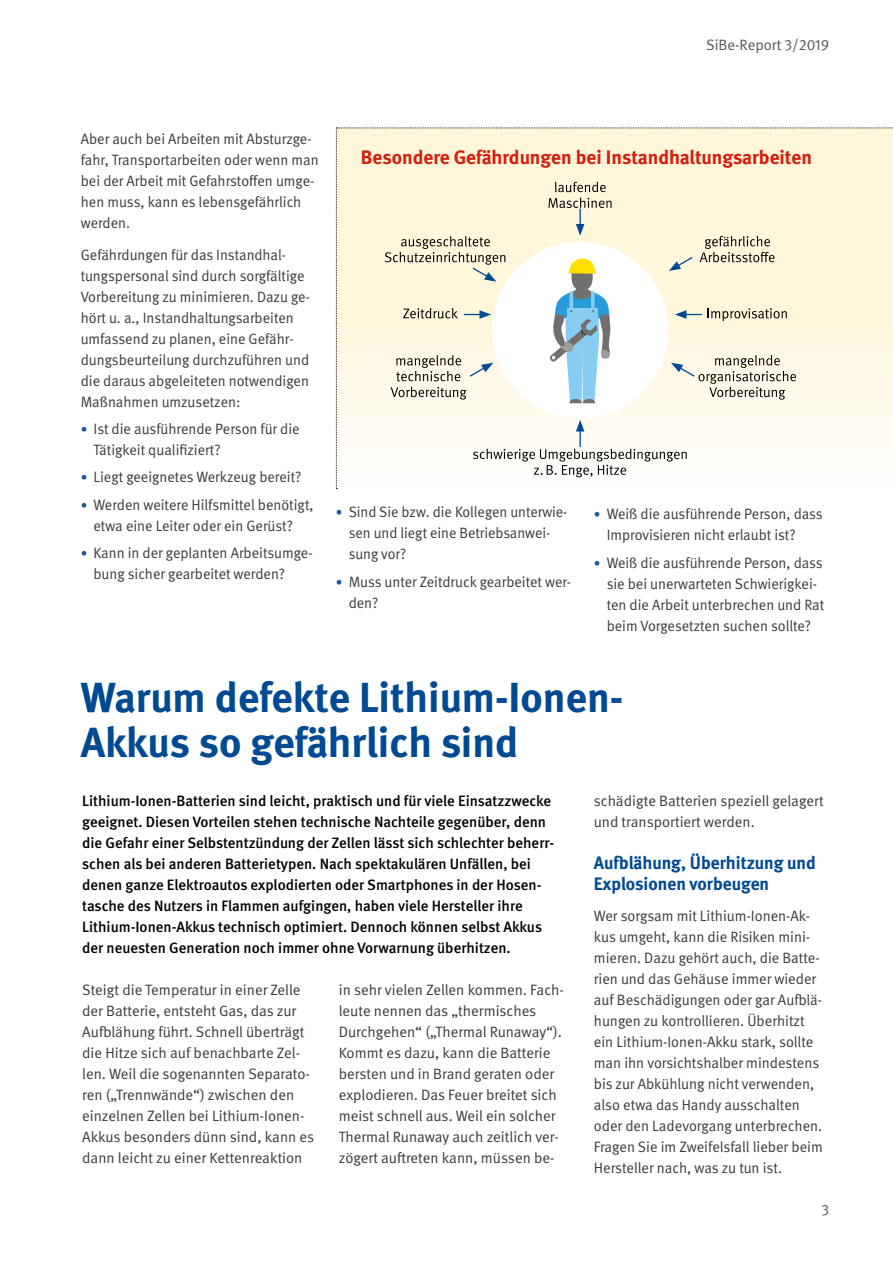
<style>
.page{position:relative;width:893px;height:1263px;background:#fff}
.page>*{position:absolute;margin:0;border:0;box-sizing:border-box;transform-origin:0 0}
.DGUV_Titel_SIBE{font:700 42px/45px "DGUV Meta";color:#004993}
.DGUV_Untertitel_SIBE{font:700 19.5px "DGUV Meta";color:#d31f0e}
.DGUV_ZT_SIBE{font:700 18px/21px "DGUV Meta";color:#004993}
.DGUV_GS_SIBE{font:15px/21px "DGUV Meta";color:#3b3b3a}
.DGUV_GS_med_SIBE{font:500 15px/21px "DGUV Meta";color:#000}
.DGUV_GS_SIBE-2{font:15px/21px "DGUV Meta";color:#3b3b3a;scale:.96 1}
.t1{font:15px "DGUV Meta";color:#565656}
.s1{font-size:13.5px;color:#1e569d}
</style>
<div class="page">
<svg style="left:336px;top:128px;width:557px;height:361px"></svg>
<p class="t1" style="left:706px;top:36px;width:125px">SiBe-Report 3/2019</p>
<p class="DGUV_GS_SIBE" style="left:81px;top:129px;width:239px">Aber auch bei Arbeiten mit Absturzge&shy;fahr, Transportarbeiten oder wenn man bei der Arbeit mit Gefahrstoffen umge&shy;hen muss, kann es lebensgefährlich werden.</p>
<p class="DGUV_GS_SIBE" style="left:81px;top:244px;width:231px">Gefährdungen für das Instandhal&shy;tungspersonal sind durch sorgfältige Vorbereitung zu minimieren. Dazu ge&shy;hört u. a., Instandhaltungsarbeiten umfassend zu planen, eine Gefähr&shy;dungsbeurteilung durchzuführen und die daraus abgeleiteten notwendigen Maßnahmen umzusetzen:</p>
<p class="DGUV_GS_SIBE" style="left:94px;top:419px;width:208px;text-indent:-13px"><span class="s1">•</span> Ist die ausführende Person für die<br>Tätigkeit qualifiziert?</p>
<p class="DGUV_GS_SIBE" style="left:81px;top:467px;width:222px"><span class="s1">•</span> Liegt geeignetes Werkzeug bereit?</p>
<p class="DGUV_GS_SIBE" style="left:81px;top:494px;width:234px;text-align:center"><span class="s1">•</span> Werden weitere Hilfsmittel benötigt, etwa eine Leiter oder ein Gerüst?</p>
<p class="DGUV_GS_SIBE" style="left:94px;top:543px;width:221px;text-indent:-13px"><span class="s1">•</span> Kann in der geplanten Arbeitsumge&shy;bung sicher gearbeitet werden?</p>
<p class="DGUV_Untertitel_SIBE" style="left:361px;top:145px;width:453px">Besondere Gefährdungen bei Instandhaltungsarbeiten</p>
<p class="DGUV_GS_SIBE-2" style="left:349px;top:502px;width:229px;text-indent:-13px"><span class="s1">•</span> Sind Sie bzw. die Kollegen unterwie&shy;sen und liegt eine Betriebsanwei&shy;sung vor?</p>
<p class="DGUV_GS_SIBE" style="left:349px;top:571px;width:224px;text-indent:-13px"><span class="s1">•</span> Muss unter Zeitdruck gearbeitet wer&shy;den?</p>
<p class="DGUV_GS_SIBE" style="left:607px;top:504px;width:218px;text-indent:-13px"><span class="s1">•</span> Weiß die ausführende Person, dass<br>Improvisieren nicht erlaubt ist?</p>
<p class="DGUV_GS_SIBE" style="left:607px;top:552px;width:219px;text-indent:-13px"><span class="s1">•</span> Weiß die ausführende Person, dass sie bei unerwarteten Schwierigkei&shy;ten die Arbeit unterbrechen und Rat beim Vorgesetzten suchen sollte?</p>
<p class="DGUV_Titel_SIBE" style="left:81px;top:676px;width:544px">Warum defekte Lithium-Ionen-<br>Akkus so gefährlich sind</p>
<p class="DGUV_GS_med_SIBE" style="left:82px;top:790px;width:473px">Lithium-Ionen-Batterien sind leicht, praktisch und für viele Einsatzzwecke geeignet. Diesen Vorteilen stehen technische Nachteile gegenüber, denn die Gefahr einer Selbstentzündung der Zellen lässt sich schlechter beherr&shy;schen als bei anderen Batterietypen. Nach spektakulären Unfällen, bei denen ganze Elektroautos explodierten oder Smartphones in der Hosen&shy;tasche des Nutzers in Flammen aufgingen, haben viele Hersteller ihre Lithium-Ionen-Akkus technisch optimiert. Dennoch können selbst Akkus der neuesten Generation noch immer ohne Vorwarnung überhitzen.</p>
<p class="DGUV_GS_SIBE" style="left:82px;top:979px;width:234px">Steigt die Temperatur in einer Zelle der Batterie, entsteht Gas, das zur Aufblähung führt. Schnell überträgt die Hitze sich auf benachbarte Zel&shy;len. Weil die sogenannten Separato&shy;ren („Trennwände“) zwischen den einzelnen Zellen bei Lithium-Ionen-Akkus besonders dünn sind, kann es dann leicht zu einer Kettenreaktion</p>
<p class="DGUV_GS_SIBE" style="left:339px;top:979px;width:227px">in sehr vielen Zellen kommen. Fach&shy;leute nennen das „thermisches Durchgehen“ („Thermal Runaway“).<br>Kommt es dazu, kann die Batterie bersten und in Brand geraten oder explodieren. Das Feuer breitet sich meist schnell aus. Weil ein solcher Thermal Runaway auch zeitlich ver&shy;zögert auftreten kann, müssen be-</p>
<p class="DGUV_GS_SIBE" style="left:594px;top:790px;width:231px">schädigte Batterien speziell gelagert und transportiert werden.</p>
<p class="DGUV_ZT_SIBE" style="left:594px;top:852px;width:223px">Aufblähung, Überhitzung und<br>Explosionen vorbeugen</p>
<p class="DGUV_GS_SIBE" style="left:594px;top:906px;width:230px">Wer sorgsam mit Lithium-Ionen-Ak&shy;kus umgeht, kann die Risiken mini&shy;mieren. Dazu gehört auch, die Batte&shy;rien und das Gehäuse immer wieder auf Beschädigungen oder gar Aufblä&shy;hungen zu kontrollieren. Überhitzt ein Lithium-Ionen-Akku stark, sollte man ihn vorsichtshalber mindestens bis zur Abkühlung nicht verwenden, also etwa das Handy ausschalten oder den Ladevorgang unterbrechen.<br>Fragen Sie im Zweifelsfall lieber beim Hersteller nach, was zu tun ist.</p>
<p class="t1" style="left:821px;top:1201px;width:9px">3</p>
</div>
